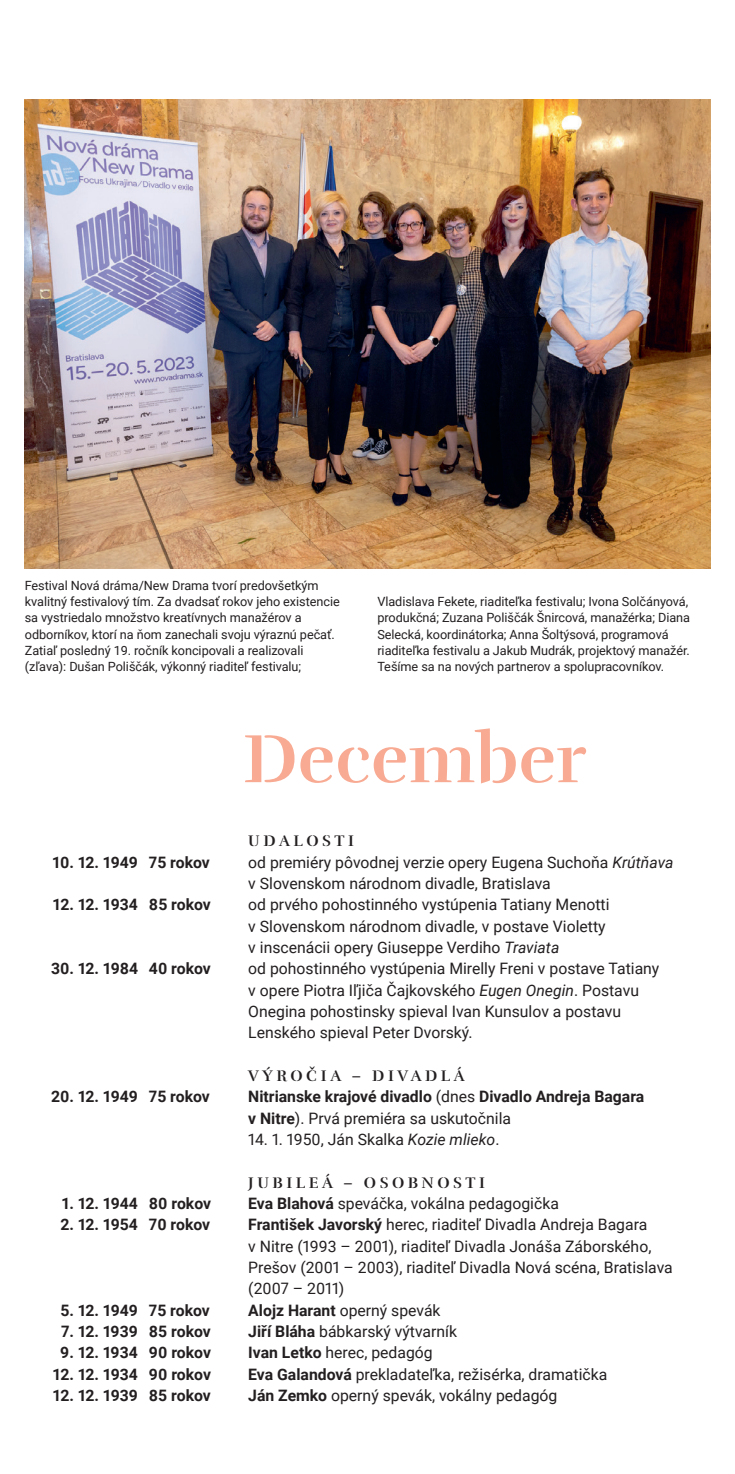
<style>
.page{position:relative;width:735px;height:1474px;background:#fff}
.page>*{position:absolute;margin:0;border:0;box-sizing:border-box;transform-origin:0 0}
.t1{font:70px "Rufina Stencil Alt 02 Bold CE";color:#f8aa93}
.t2{font:15.75px/21.3px "Roboto";color:#231f20}
.t3{font:700 15.75px/21.3px "Roboto";color:#231f20}
.t4{font:15.75px "Rufina Stencil Alt 02 Bold CE";letter-spacing:.225em;color:#231f20}
.t5{font:12.6px/16.3px "Roboto";letter-spacing:-.005em;color:#231f20}
.s1{font-style:italic}
.s2{font-weight:400}
.s3{font-weight:700}
</style>
<div class="page">
<img style="left:25px;top:99px;width:684px;height:469px">
<p class="t5" style="left:25px;top:577px;width:316px">Festival Nová dráma/New Drama tvorí predovšetkým kvalitný festivalový tím. Za dvadsať rokov jeho existencie sa vystriedalo množstvo kreatívnych manažérov a odborníkov, ktorí na ňom zanechali svoju výraznú pečať.<br>Zatiaľ posledný 19. ročník koncipovali a realizovali (zľava): Dušan Poliščák, výkonný riaditeľ festivalu;</p>
<p class="t5" style="left:377px;top:593px;width:314px">Vladislava Fekete, riaditeľka festivalu; Ivona Solčányová, produkčná; Zuzana Poliščák Šnircová, manažérka; Diana Selecká, koordinátorka; Anna Šoltýsová, programová riaditeľka festivalu a Jakub Mudrák, projektový manažér.<br>Tešíme sa na nových partnerov a spolupracovníkov.</p>
<h1 class="t1" style="left:243px;top:712px;width:344px">December</h1>
<p class="t4" style="left:248px;top:830px;width:107px">UDALOSTI</p>
<p class="t3" style="left:53px;top:850px;width:159px">10. 12. 1949 75 rokov</p>
<p class="t2" style="left:248px;top:850px;width:426px">od premiéry pôvodnej verzie opery Eugena Suchoňa <span class="s1">Krútňava </span>v Slovenskom národnom divadle, Bratislava</p>
<p class="t3" style="left:53px;top:893px;width:159px">12. 12. 1934 85 rokov</p>
<p class="t2" style="left:248px;top:893px;width:362px">od prvého pohostinného vystúpenia Tatiany Menotti v Slovenskom národnom divadle, v postave Violetty v inscenácii opery Giuseppe Verdiho <span class="s1">Traviata</span></p>
<p class="t3" style="left:51px;top:957px;width:161px">30. 12. 1984 40 rokov</p>
<p class="t2" style="left:248px;top:957px;width:412px">od pohostinného vystúpenia Mirelly Freni v postave Tatiany v opere Piotra Iľjiča Čajkovského <span class="s1">Eugen Onegin</span>. Postavu Onegina pohostinsky spieval Ivan Kunsulov a postavu Lenského spieval Peter Dvorský.</p>
<p class="t4" style="left:248px;top:1065px;width:218px">VÝROČIA – DIVADLÁ</p>
<p class="t3" style="left:51px;top:1085px;width:160px">20. 12. 1949 75 rokov</p>
<p class="t3" style="left:248px;top:1085px;width:397px">Nitrianske krajové divadlo <span class="s2">(dnes</span> Divadlo Andreja Bagara v Nitre<span class="s2">). Prvá premiéra sa uskutočnila</span></p>
<p class="t2" style="left:248px;top:1128px;width:252px">14. 1. 1950, Ján Skalka <span class="s1">Kozie mlieko</span>.</p>
<p class="t4" style="left:248px;top:1171px;width:238px">JUBILEÁ – OSOBNOSTI</p>
<p class="t3" style="left:62px;top:1191px;width:151px">1. 12. 1944 80 rokov</p>
<p class="t2" style="left:248px;top:1191px;width:312px"><span class="s3">Eva Blahová</span> speváčka, vokálna pedagogička</p>
<p class="t3" style="left:60px;top:1213px;width:151px">2. 12. 1954 70 rokov</p>
<p class="t2" style="left:248px;top:1213px;width:425px"><span class="s3">František Javorský</span> herec, riaditeľ Divadla Andreja Bagara<br>v Nitre (1993 – 2001), riaditeľ Divadla Jonáša Záborského, Prešov (2001 – 2003), riaditeľ Divadla Nová scéna, Bratislava (2007 – 2011)</p>
<p class="t3" style="left:60px;top:1298px;width:151px">5. 12. 1949 75 rokov</p>
<p class="t2" style="left:248px;top:1298px;width:194px"><span class="s3">Alojz Harant</span> operný spevák</p>
<p class="t3" style="left:61px;top:1319px;width:151px">7. 12. 1939 85 rokov</p>
<p class="t2" style="left:248px;top:1319px;width:210px"><span class="s3">Jiří Bláha</span> bábkarský výtvarník</p>
<p class="t3" style="left:60px;top:1341px;width:152px">9. 12. 1934 90 rokov</p>
<p class="t2" style="left:248px;top:1341px;width:186px"><span class="s3">Ivan Letko</span> herec, pedagóg</p>
<p class="t3" style="left:53px;top:1362px;width:159px">12. 12. 1934 90 rokov</p>
<p class="t2" style="left:248px;top:1362px;width:360px"><span class="s3">Eva Galandová</span> prekladateľka, režisérka, dramatička</p>
<p class="t3" style="left:53px;top:1383px;width:159px">12. 12. 1939 85 rokov</p>
<p class="t2" style="left:248px;top:1383px;width:310px"><span class="s3">Ján Zemko</span> operný spevák, vokálny pedagóg</p>
</div>
